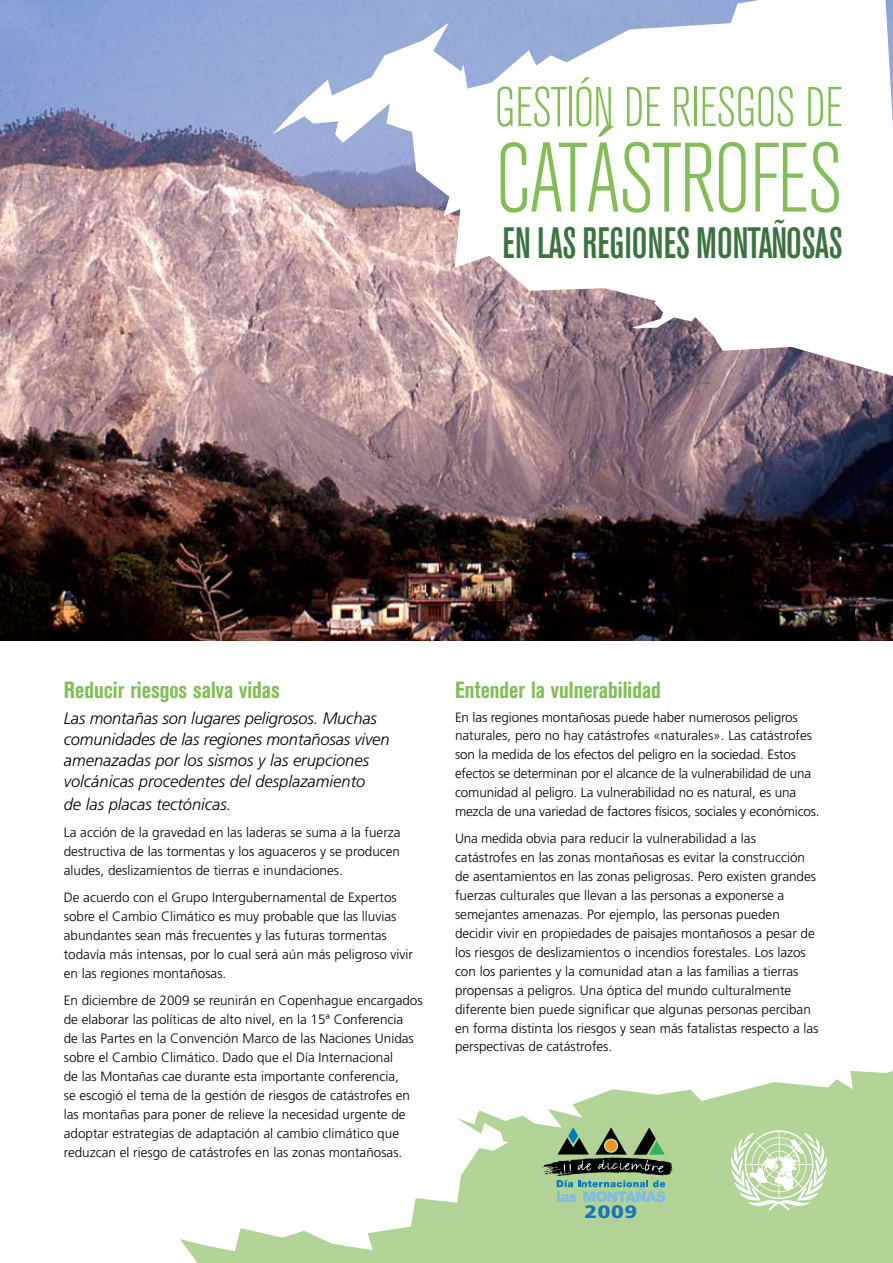
<style>
.page{position:relative;width:893px;height:1263px;background:#fff}
.page>*{position:absolute;margin:0;border:0;box-sizing:border-box;transform-origin:0 0}
.t1{font:300 97.5px "Akzidenz Grot Con BQ";letter-spacing:-.02em;color:#82bd56;scale:.96 1}
.t2{font:300 55.5px "Akzidenz Grot Con BQ";letter-spacing:-.01em;color:#82bd56;scale:.94 1}
.t3{font:500 43.5px "Akzidenz Grot Con BQ";color:#3b7340;scale:.96 1}
.t4{font:700 23.25px "Akzidenz Grot Con BQ";color:#82bd56}
.t5{font:900 18px "Frutiger";color:#1774bb;scale:1.15 1}
.t6{font:italic 300 16.5px/21px "Frutiger";color:#000}
.t7{font:300 13.5px/18.9px "Frutiger";color:#000}
</style>
<div class="page">
<img style="left:0;top:0;width:893px;height:641px">
<svg style="left:272px;top:0;width:621px;height:376px"></svg>
<svg style="left:180px;top:1071px;width:713px;height:192px;fill:#b2d396"></svg>
<svg style="left:731px;top:1130px;width:96px;height:80px"></svg>
<svg style="left:542px;top:1127px;width:130px;height:75px"></svg>
<h2 class="t2" style="left:495px;top:77px;width:372px">GESTIÓN DE RIESGOS DE</h2>
<h1 class="t1" style="left:496px;top:126px;width:363px">CATÁSTROFES</h1>
<h3 class="t3" style="left:503px;top:218px;width:356px">EN LAS REGIONES MONTAÑOSAS</h3>
<h3 class="t4" style="left:64px;top:677px;width:218px">Reducir riesgos salva vidas</h3>
<p class="t6" style="left:64px;top:708px;width:327px">Las montañas son lugares peligrosos. Muchas comunidades de las regiones montañosas viven amenazadas por los sismos y las erupciones volcánicas procedentes del desplazamiento</p>
<p class="t6" style="left:64px;top:793px;width:169px">de las placas tectónicas.</p>
<p class="t7" style="left:64px;top:823px;width:338px;text-align:justify">La acción de la gravedad en las laderas se suma a la fuerza destructiva de las tormentas y los aguaceros y se producen aludes, deslizamientos de tierras e inundaciones.</p>
<p class="t7" style="left:64px;top:888px;width:351px">De acuerdo con el Grupo Intergubernamental de Expertos sobre el Cambio Climático es muy probable que las lluvias abundantes sean más frecuentes y las futuras tormentas todavía más intensas, por lo cual será aún más peligroso vivir en las regiones montañosas.</p>
<p class="t7" style="left:64px;top:991px;width:360px">En diciembre de 2009 se reunirán en Copenhague encargados de elaborar las políticas de alto nivel, en la 15ª Conferencia<br>de las Partes en la Convención Marco de las Naciones Unidas sobre el Cambio Climático. Dado que el Día Internacional<br>de las Montañas cae durante esta importante conferencia,<br>se escogió el tema de la gestión de riesgos de catástrofes en las montañas para poner de relieve la necesidad urgente de adoptar estrategias de adaptación al cambio climático que reduzcan el riesgo de catástrofes en las zonas montañosas.</p>
<h3 class="t4" style="left:455px;top:676px;width:207px">Entender la vulnerabilidad</h3>
<p class="t7" style="left:455px;top:707px;width:366px">En las regiones montañosas puede haber numerosos peligros naturales, pero no hay catástrofes «naturales». Las catástrofes son la medida de los efectos del peligro en la sociedad. Estos efectos se determinan por el alcance de la vulnerabilidad de una comunidad al peligro. La vulnerabilidad no es natural, es una mezcla de una variedad de factores físicos, sociales y económicos.</p>
<p class="t7" style="left:455px;top:829px;width:365px">Una medida obvia para reducir la vulnerabilidad a las catástrofes en las zonas montañosas es evitar la construcción de asentamientos en las zonas peligrosas. Pero existen grandes fuerzas culturales que llevan a las personas a exponerse a semejantes amenazas. Por ejemplo, las personas pueden decidir vivir en propiedades de paisajes montañosos a pesar de los riesgos de deslizamientos o incendios forestales. Los lazos con los parientes y la comunidad atan a las familias a tierras propensas a peligros. Una óptica del mundo culturalmente diferente bien puede significar que algunas personas perciban en forma distinta los riesgos y sean más fatalistas respecto a las perspectivas de catástrofes.</p>
<h3 class="t5" style="left:584px;top:1201px;width:47px">2009</h3>
</div>
